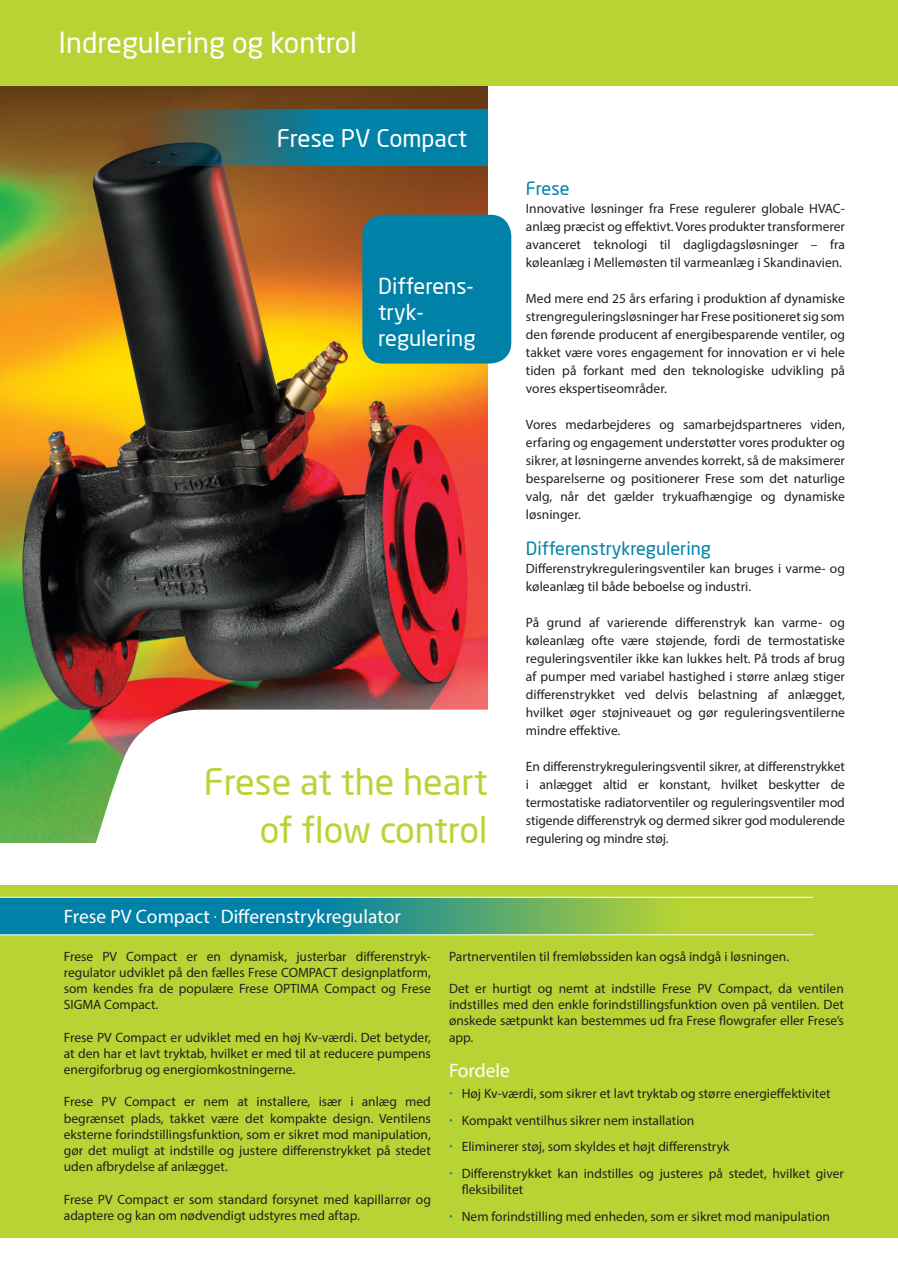
<style>
.page{position:relative;width:898px;height:1263px;background:#fff}
.page>*{position:absolute;margin:0;border:0;box-sizing:border-box;transform-origin:0 0}
.t1{font:36px/48px "Neo Sans";color:#b8d434;text-align:right}
.t2{font:28.5px "Neo Sans";color:#fff}
.t3{font:24px "Neo Sans";color:#fff}
.t4{font:21.75px "Neo Sans";color:#fff}
.t5{font:19.5px "Myriad Pro";color:#fff}
.t6{font:18px "Neo Sans";color:#0081a7}
.t7{font:13.5px/18px "Myriad Pro";color:#231f20;text-align:justify}
.s1{font-size:18px;color:#0081a7}
</style>
<div class="page">
<div style="left:0;top:884px;width:897px;height:353px;background:#b8d434"></div>
<svg style="left:0;top:898px;width:662px;height:36px;background:#2d958a"></svg>
<hr style="left:0;top:897px;width:812px;height:1px;background:#fff">
<hr style="left:0;top:934px;width:812px;height:1px;background:#fff">
<img style="left:0;top:85px;width:487px;height:758px">
<svg style="left:30px;top:710px;width:457px;height:133px"></svg>
<svg style="left:72px;top:110px;width:415px;height:56px;background:#296971"></svg>
<div style="left:362px;top:215px;width:149px;height:149px;background:#0081a7;border-radius:21px"></div>
<div style="left:0;top:0;width:897px;height:85px;background:#b8d434"></div>
<p class="t2" style="left:58px;top:25px;width:300px">Indregulering og kontrol</p>
<p class="t3" style="left:276px;top:123px;width:192px">Frese PV Compact</p>
<p class="t4" style="left:378px;top:273px;width:97px">Differens-</p>
<p class="t4" style="left:378px;top:299px;width:47px">tryk-</p>
<p class="t4" style="left:378px;top:325px;width:99px">regulering</p>
<p class="t1" style="left:204px;top:757px;width:285px">Frese at the heart of flow control</p>
<p class="t5" style="left:64px;top:905px;width:338px">Frese PV Compact . Differenstrykregulator</p>
<p class="t6" style="left:525px;top:177px;width:45px">Frese</p>
<p class="t7" style="left:525px;top:199px;width:320px">Innovative løsninger fra Frese regulerer globale HVAC&shy;anlæg præcist og effektivt. Vores produkter transformerer avanceret teknologi til dagligdagsløsninger – fra køleanlæg i Mellemøsten til varmeanlæg i Skandinavien.</p>
<p class="t7" style="left:525px;top:289px;width:320px">Med mere end 25 års erfaring i produktion af dynamiske strengreguleringsløsninger har Frese positioneret sig som den førende producent af energibesparende ventiler, og takket være vores engagement for innovation er vi hele tiden på forkant med den teknologiske udvikling på vores ekspertiseområder.</p>
<p class="t7" style="left:525px;top:415px;width:320px">Vores medarbejderes og samarbejdspartneres viden, erfaring og engagement understøtter vores produkter og sikrer, at løsningerne anvendes korrekt, så de maksimerer besparelserne og positionerer Frese som det naturlige valg, når det gælder trykuafhængige og dynamiske løsninger.</p>
<p class="t6" style="left:525px;top:537px;width:186px">Differenstrykregulering</p>
<p class="t7" style="left:525px;top:559px;width:320px">Differenstrykreguleringsventiler kan bruges i varme- og køleanlæg til både beboelse og industri.</p>
<p class="t7" style="left:525px;top:613px;width:320px">På grund af varierende differenstryk kan varme- og køleanlæg ofte være støjende, fordi de termostatiske reguleringsventiler ikke kan lukkes helt. På trods af brug af pumper med variabel hastighed i større anlæg stiger differenstrykket ved delvis belastning af anlægget, hvilket øger støjniveauet og gør reguleringsventilerne mindre effektive.</p>
<p class="t7" style="left:525px;top:757px;width:320px">En differenstrykreguleringsventil sikrer, at differenstrykket i anlægget altid er konstant, hvilket beskytter de termostatiske radiatorventiler og reguleringsventiler mod stigende differenstryk og dermed sikrer god modulerende regulering og mindre støj.</p>
<p class="t7" style="left:64px;top:948px;width:368px;line-height:16.2px">Frese PV Compact er en dynamisk, justerbar differenstryk&shy;regulator udviklet på den fælles Frese COMPACT designplatform, som kendes fra de populære Frese OPTIMA Compact og Frese SIGMA Compact.</p>
<p class="t7" style="left:64px;top:1029px;width:368px;line-height:16.2px">Frese PV Compact er udviklet med en høj Kv-værdi. Det betyder, at den har et lavt tryktab, hvilket er med til at reducere pumpens energiforbrug og energiomkostningerne.</p>
<p class="t7" style="left:64px;top:1094px;width:368px;line-height:16.2px">Frese PV Compact er nem at installere, især i anlæg med begrænset plads, takket være det kompakte design. Ventilens eksterne forindstillingsfunktion, som er sikret mod manipulation, gør det muligt at indstille og justere differenstrykket på stedet uden afbrydelse af anlægget.</p>
<p class="t7" style="left:64px;top:1191px;width:368px;line-height:16.2px">Frese PV Compact er som standard forsynet med kapillarrør og adaptere og kan om nødvendigt udstyres med aftap.</p>
<p class="t7" style="left:449px;top:947px;width:341px">Partnerventilen til fremløbssiden kan også indgå i løsningen.</p>
<p class="t7" style="left:449px;top:980px;width:396px;line-height:16.2px">Det er hurtigt og nemt at indstille Frese PV Compact, da ventilen indstilles med den enkle forindstillingsfunktion oven på ventilen. Det ønskede sætpunkt kan bestemmes ud fra Frese flowgrafer eller Frese’s app.</p>
<p class="t5" style="left:449px;top:1058px;width:62px">Fordele</p>
<p class="t7" style="left:449px;top:1084px;width:383px"><span class="s1">·</span> Høj Kv-værdi, som sikrer et lavt tryktab og større energieffektivitet</p>
<p class="t7" style="left:449px;top:1111px;width:247px"><span class="s1">·</span> Kompakt ventilhus sikrer nem installation</p>
<p class="t7" style="left:449px;top:1137px;width:282px"><span class="s1">·</span> Eliminerer støj, som skyldes et højt differenstryk</p>
<p class="t7" style="left:461px;top:1165px;width:383px;line-height:16.5px;text-indent:-13px"><span class="s1">·</span> Differenstrykket kan indstilles og justeres på stedet, hvilket giver fleksibilitet</p>
<p class="t7" style="left:449px;top:1207px;width:382px"><span class="s1">·</span> Nem forindstilling med enheden, som er sikret mod manipulation</p>
</div>
